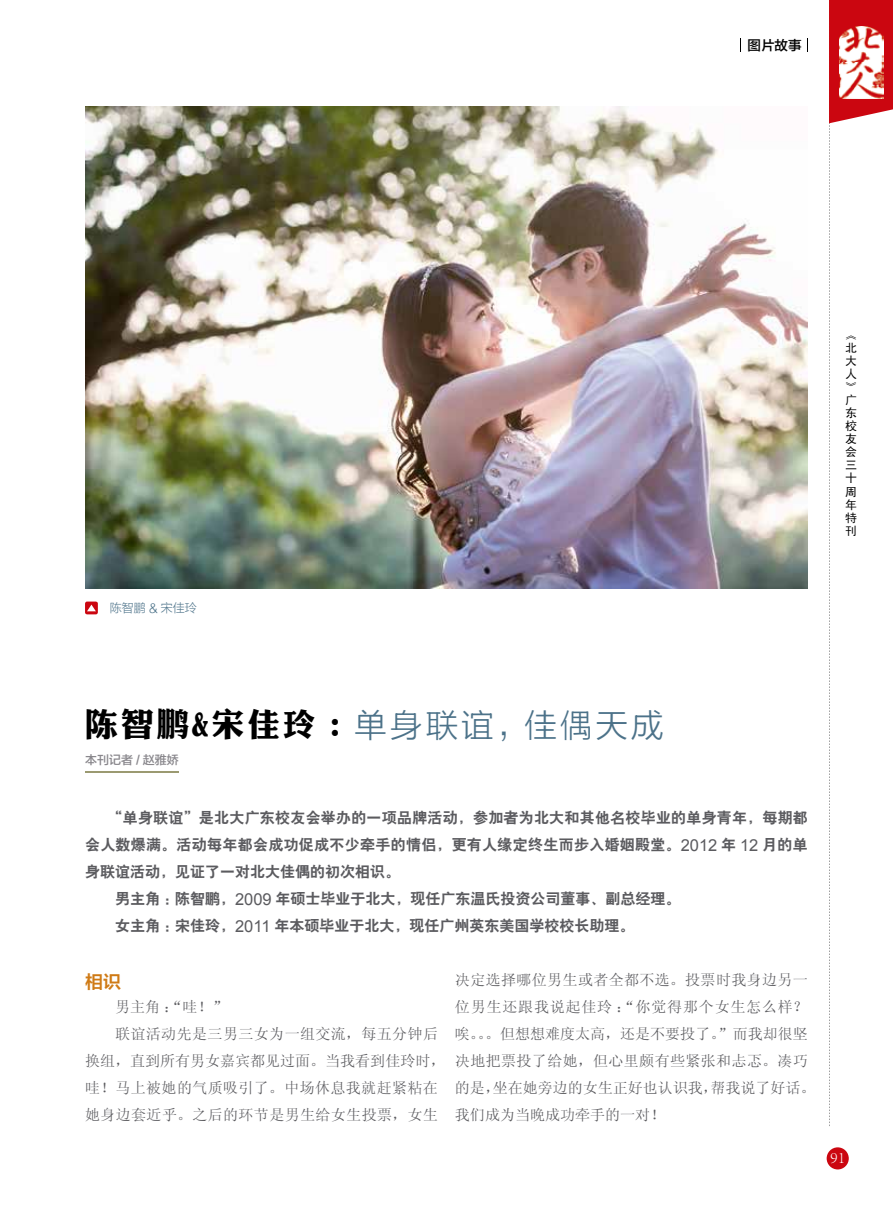
<style>
.page{position:relative;width:893px;height:1212px;background:#fff}
.page>*{position:absolute;margin:0;border:0;box-sizing:border-box;transform-origin:0 0}
.t1{font:33px "FZLTXHK";letter-spacing:.08em;color:#4c7289}
.t2{font:18px "FZLTZCHK GBK1 0";color:#cf7a15}
.t3{font:300 16.5px "Adobe Song Std";color:#fff}
.t4{font:15px/27px "N Sim Sun";letter-spacing:.025em;color:#5b5b5f}
.t5{font:15px "H Yb 2 gj";letter-spacing:.015em;color:#5b5b5f}
.t6{font:15px "N Sim Sun";color:#5b5b5f}
.t7{font:13.5px "FZLTZHK GBK1 0";color:#000}
.t8{font:12px "FZLTZHK GBK1 0";color:#89878c}
.t9{font:12px "FZLTXHK GBK1 0";color:#4c7289}
.t10{font:11.85px/13px "Sim Hei";color:#000;text-align:justify}
.s1{font-family:"Gulim";font-size:13.2px}
.s2{font-family:"DF Li Jin Hei W8";color:#000}
.s3{font-family:"Arial";font-size:16.5px}
</style>
<div class="page">
<div style="left:85px;top:601px;width:13px;height:13px;background:#cb0610;border-radius:2px"></div>
<svg style="left:87px;top:605px;width:9px;height:6px"></svg>
<hr style="left:85px;top:771px;width:94px;height:1px;background:#9b9a71">
<img style="left:85px;top:107px;width:723px;height:482px">
<div style="left:827px;top:1147px;width:22px;height:22px;background:#cb0610;border-radius:50%"></div>
<svg style="left:829px;top:0;width:64px;height:1126px"></svg>
<img style="left:839px;top:27px;width:45px;height:72px">
<svg style="left:740px;top:39px;width:1px;height:13px"></svg>
<svg style="left:807px;top:39px;width:1px;height:13px"></svg>
<p class="t7" style="left:747px;top:38px;width:55px">图片故事</p>
<p class="t9" style="left:110px;top:601px;width:89px">陈智鹏 <span class="s1">&amp;</span> 宋佳玲</p>
<p class="t10" style="left:845px;top:328px;width:13px">《北大人》广东校友会三十周年特刊</p>
<h1 class="t1" style="left:85px;top:707px;width:580px"><span class="s2">陈智鹏&amp;宋佳玲：</span>单身联谊，佳偶天成</h1>
<p class="t8" style="left:85px;top:753px;width:95px">本刊记者 / 赵雅娇</p>
<p class="t5" style="left:108px;top:810px;width:702px">“单身联谊”是北大广东校友会举办的一项品牌活动，参加者为北大和其他名校毕业的单身青年，每期都</p>
<p class="t5" style="left:85px;top:837px;width:724px">会人数爆满。活动每年都会成功促成不少牵手的情侣，更有人缘定终生而步入婚姻殿堂。<span class="s3">2012</span> 年 <span class="s3">12</span> 月的单</p>
<p class="t5" style="left:85px;top:864px;width:316px">身联谊活动，见证了一对北大佳偶的初次相识。</p>
<p class="t5" style="left:115px;top:891px;width:567px">男主角：陈智鹏，<span class="s3">2009</span> 年硕士毕业于北大，现任广东温氏投资公司董事、副总经理。</p>
<p class="t5" style="left:115px;top:918px;width:521px">女主角：宋佳玲，<span class="s3">2011</span> 年本硕毕业于北大，现任广州英东美国学校校长助理。</p>
<p class="t2" style="left:85px;top:971px;width:37px">相识</p>
<p class="t4" style="left:115px;top:993px;width:114px">男主角：“哇！”</p>
<p class="t4" style="left:115px;top:1020px;width:324px">联谊活动先是三男三女为一组交流，每五分钟后</p>
<p class="t6" style="left:85px;top:1053px;width:362px">换组，直到所有男女嘉宾都见过面。当我看到佳玲时，</p>
<p class="t4" style="left:85px;top:1074px;width:354px">哇！马上被她的气质吸引了。中场休息我就赶紧粘在</p>
<p class="t4" style="left:85px;top:1101px;width:354px">她身边套近乎。之后的环节是男生给女生投票，女生</p>
<p class="t4" style="left:455px;top:966px;width:362px">决定选择哪位男生或者全都不选。投票时我身边另一位男生还跟我说起佳玲：“你觉得那个女生怎么样？唉。。。但想想难度太高，还是不要投了。”而我却很坚决地把票投了给她，但心里颇有些紧张和忐忑。凑巧的是，坐在她旁边的女生正好也认识我，帮我说了好话。我们成为当晚成功牵手的一对！</p>
<p class="t3" style="left:830px;top:1148px;width:17px">91</p>
</div>
